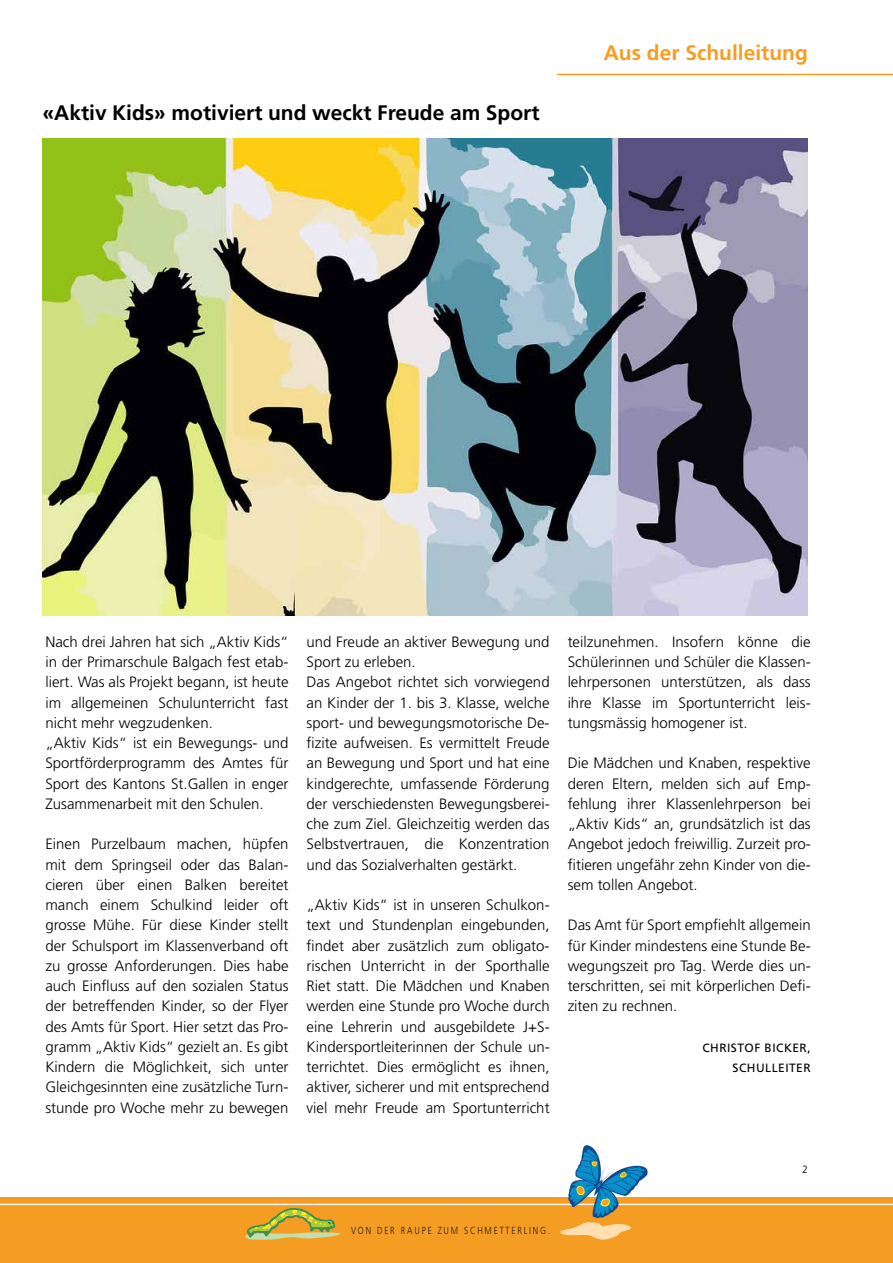
<style>
.page{position:relative;width:893px;height:1263px;background:#fff}
.page>*{position:absolute;margin:0;border:0;box-sizing:border-box;transform-origin:0 0}
.t1{font:700 21px "Frutiger LT Std";color:#000}
.t2{font:700 21px "Frutiger LT Std";color:#f89d20}
.t3{font:300 15px/20.2px "Frutiger LT Std";color:#000;text-align:justify}
.t4{font:12px/20.2px "Frutiger LT Std";letter-spacing:.04em;color:#000;text-align:right}
.t5{font:300 10.5px "Frutiger LT Std";color:#000}
.t6{font:300 10.2px "Frutiger";letter-spacing:.22em;color:#231f20;scale:.8 1}
</style>
<div class="page">
<div style="left:0;top:1198px;width:893px;height:65px;background:#f59c23"></div>
<hr style="left:557px;top:74px;width:336px;height:1px;background:#f89d20">
<hr style="left:0;top:1204px;width:893px;height:1px;background:#fff">
<svg style="left:560px;top:1145px;width:88px;height:95px"></svg>
<svg style="left:245px;top:1208px;width:96px;height:32px"></svg>
<img style="left:43px;top:138px;width:765px;height:477px">
<h1 class="t1" style="left:43px;top:101px;width:499px">«Aktiv Kids» motiviert und weckt Freude am Sport</h1>
<h1 class="t2" style="left:604px;top:40px;width:206px">Aus der Schulleitung</h1>
<p class="t3" style="left:45px;top:632px;width:245px;text-align:left">Nach drei Jahren hat sich „Aktiv Kids“ in der Primarschule Balgach fest etab&shy;liert. Was als Projekt begann, ist heute im allgemeinen Schulunterricht fast nicht mehr wegzudenken.<br>„Aktiv Kids“ ist ein Bewegungs- und Sportförderprogramm des Amtes für Sport des Kantons St.Gallen in enger Zusammenarbeit mit den Schulen.</p>
<p class="t3" style="left:45px;top:834px;width:245px">Einen Purzelbaum machen, hüpfen mit dem Springseil oder das Balan&shy;cieren über einen Balken bereitet manch einem Schulkind leider oft grosse Mühe. Für diese Kinder stellt der Schulsport im Klassenverband oft zu grosse Anforderungen. Dies habe auch Einfluss auf den sozialen Status der betreffenden Kinder, so der Flyer des Amts für Sport. Hier setzt das Pro&shy;gramm „Aktiv Kids“ gezielt an. Es gibt Kindern die Möglichkeit, sich unter Gleichgesinnten eine zusätzliche Turn&shy;stunde pro Woche mehr zu bewegen</p>
<p class="t3" style="left:306px;top:632px;width:245px;text-align:left">und Freude an aktiver Bewegung und Sport zu erleben.<br>Das Angebot richtet sich vorwiegend an Kinder der 1. bis 3. Klasse, welche sport- und bewegungsmotorische De&shy;fizite aufweisen. Es vermittelt Freude an Bewegung und Sport und hat eine kindgerechte, umfassende Förderung der verschiedensten Bewegungsberei&shy;che zum Ziel. Gleichzeitig werden das Selbstvertrauen, die Konzentration und das Sozialverhalten gestärkt.</p>
<p class="t3" style="left:306px;top:895px;width:245px">„Aktiv Kids“ ist in unseren Schulkon&shy;text und Stundenplan eingebunden, findet aber zusätzlich zum obligato&shy;rischen Unterricht in der Sporthalle Riet statt. Die Mädchen und Knaben werden eine Stunde pro Woche durch eine Lehrerin und ausgebildete J+S-Kindersportleiterinnen der Schule un&shy;terrichtet. Dies ermöglicht es ihnen, aktiver, sicherer und mit entsprechend viel mehr Freude am Sportunterricht</p>
<p class="t3" style="left:568px;top:632px;width:245px">teilzunehmen. Insofern könne die Schülerinnen und Schüler die Klassen&shy;lehrpersonen unterstützen, als dass ihre Klasse im Sportunterricht leis&shy;tungsmässig homogener ist.</p>
<p class="t3" style="left:568px;top:753px;width:245px">Die Mädchen und Knaben, respektive deren Eltern, melden sich auf Emp&shy;fehlung ihrer Klassenlehrperson bei „Aktiv Kids“ an, grundsätzlich ist das Angebot jedoch freiwillig. Zurzeit pro&shy;fitieren ungefähr zehn Kinder von die&shy;sem tollen Angebot.</p>
<p class="t3" style="left:568px;top:915px;width:245px">Das Amt für Sport empfiehlt allgemein für Kinder mindestens eine Stunde Be&shy;wegungszeit pro Tag. Werde dies un&shy;terschritten, sei mit körperlichen Defi&shy;ziten zu rechnen.</p>
<p class="t4" style="left:702px;top:1038px;width:110px">CH RISTOF BICKER,<br>SCH ULLEITER</p>
<p class="t5" style="left:802px;top:1164px;width:7px">2</p>
<p class="t6" style="left:351px;top:1224px;width:250px">VON DER RAUPE ZUM SCHMETTERLING.</p>
</div>
